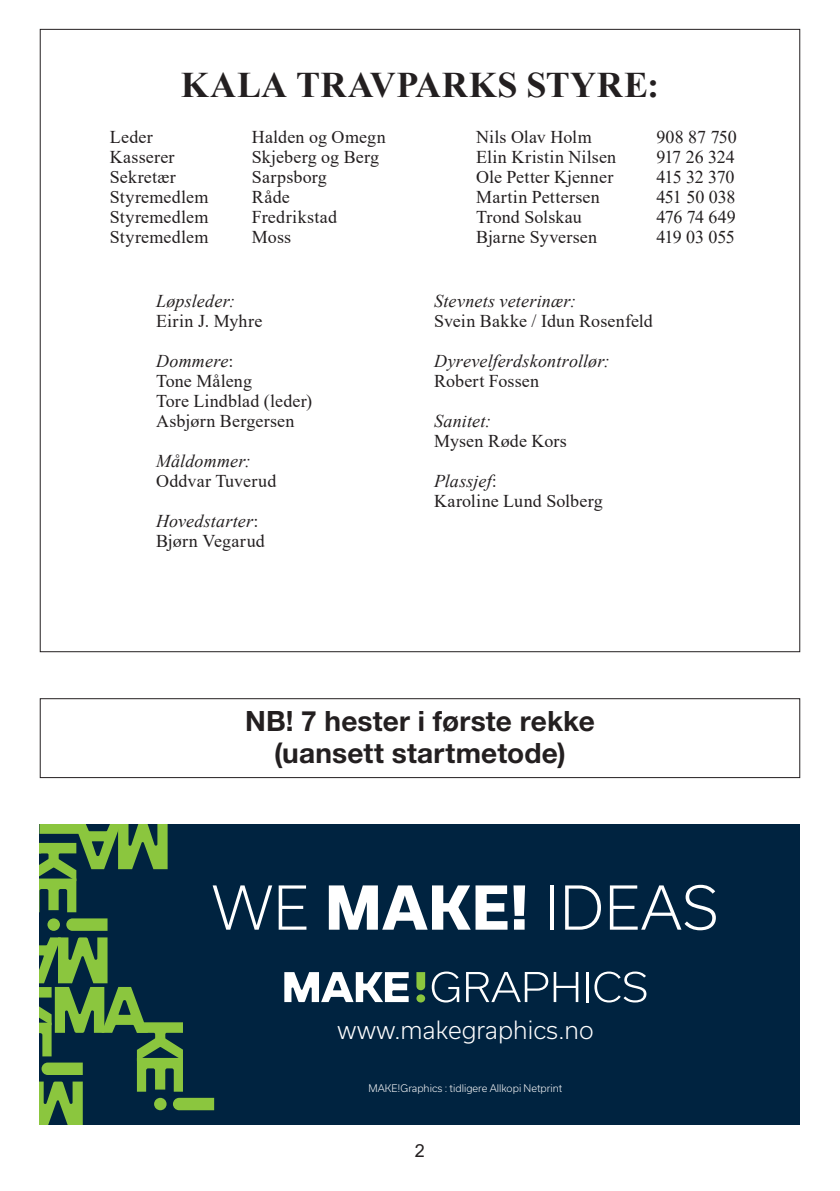
<style>
.page{position:relative;width:840px;height:1191px;background:#fff}
.page>*{position:absolute;margin:0;border:0;box-sizing:border-box;transform-origin:0 0}
.t1{font:300 57.6px "Usual";letter-spacing:.015em;color:#fff}
.helv_8pkt{font:700 36px "Times New Roman";letter-spacing:.02em;color:#231f20}
.helv_8pkt-2{font:700 28px "Helvetica Neue LT Std";letter-spacing:.005em;color:#231f20}
.t2{font:300 24px "Usual";color:#fff}
.helv_8pkt-3{font:18px "Times New Roman";letter-spacing:.01em;color:#231f20}
.helv_8pkt-4{font:italic 18px "Times New Roman";letter-spacing:.01em;color:#231f20}
.t3{font:18px "Arial";color:#231f20}
.t4{font:300 10px "Usual";color:#fff}
.s1{font-style:normal}
.s2{font-weight:800}
</style>
<div class="page">
<div style="left:40px;top:698px;width:759px;height:80px;border:1px solid #231f20"></div>
<div style="left:40px;top:824px;width:759px;height:300px;background:#002340"></div>
<svg style="left:66px;top:918px;width:41px;height:13px"></svg>
<div style="left:47px;top:918px;width:13px;height:13px;background:#8bc63e;border-radius:50%"></div>
<svg style="left:40px;top:824px;width:127px;height:88px"></svg>
<svg style="left:40px;top:937px;width:174px;height:187px"></svg>
<svg style="left:431px;top:971px;width:28px;height:31px"></svg>
<svg style="left:466px;top:972px;width:112px;height:30px"></svg>
<hr style="left:585px;top:972px;width:3px;height:30px;background:#fff">
<svg style="left:594px;top:971px;width:52px;height:31px"></svg>
<svg style="left:416px;top:972px;width:9px;height:18px"></svg>
<div style="left:416px;top:994px;width:9px;height:8px;background:#8bc63e;border-radius:50%"></div>
<svg style="left:284px;top:972px;width:124px;height:30px"></svg>
<p class="helv_8pkt" style="left:181px;top:59px;width:479px">KALA TRAVPARKS STYRE:</p>
<p class="helv_8pkt-3" style="left:110px;top:125px;width:44px">Leder</p>
<p class="helv_8pkt-3" style="left:252px;top:125px;width:135px">Halden og Omegn</p>
<p class="helv_8pkt-3" style="left:476px;top:125px;width:117px">Nils Olav Holm</p>
<p class="helv_8pkt-3" style="left:656px;top:125px;width:82px">908 87 750</p>
<p class="helv_8pkt-3" style="left:110px;top:145px;width:66px">Kasserer</p>
<p class="helv_8pkt-3" style="left:252px;top:145px;width:129px">Skjeberg og Berg</p>
<p class="helv_8pkt-3" style="left:476px;top:145px;width:141px">Elin Kristin Nilsen</p>
<p class="helv_8pkt-3" style="left:656px;top:145px;width:80px">917 26 324</p>
<p class="helv_8pkt-3" style="left:110px;top:165px;width:68px">Sekretær</p>
<p class="helv_8pkt-3" style="left:252px;top:165px;width:76px">Sarpsborg</p>
<p class="helv_8pkt-3" style="left:476px;top:165px;width:138px">Ole Petter Kjenner</p>
<p class="helv_8pkt-3" style="left:656px;top:165px;width:79px">415 32 370</p>
<p class="helv_8pkt-3" style="left:110px;top:185px;width:100px">Styremedlem</p>
<p class="helv_8pkt-3" style="left:252px;top:185px;width:39px">Råde</p>
<p class="helv_8pkt-3" style="left:476px;top:185px;width:125px">Martin Pettersen</p>
<p class="helv_8pkt-3" style="left:656px;top:185px;width:80px">451 50 038</p>
<p class="helv_8pkt-3" style="left:110px;top:205px;width:100px">Styremedlem</p>
<p class="helv_8pkt-3" style="left:252px;top:205px;width:87px">Fredrikstad</p>
<p class="helv_8pkt-3" style="left:476px;top:205px;width:107px">Trond Solskau</p>
<p class="helv_8pkt-3" style="left:656px;top:205px;width:81px">476 74 649</p>
<p class="helv_8pkt-3" style="left:110px;top:225px;width:100px">Styremedlem</p>
<p class="helv_8pkt-3" style="left:252px;top:225px;width:41px">Moss</p>
<p class="helv_8pkt-3" style="left:476px;top:225px;width:122px">Bjarne Syversen</p>
<p class="helv_8pkt-3" style="left:656px;top:225px;width:80px">419 03 055</p>
<p class="helv_8pkt-4" style="left:156px;top:288px;width:81px">Løpsleder:</p>
<p class="helv_8pkt-3" style="left:156px;top:308px;width:108px">Eirin J. Myhre</p>
<p class="helv_8pkt-4" style="left:156px;top:348px;width:79px">Dommere<span class="s1">:</span></p>
<p class="helv_8pkt-3" style="left:156px;top:368px;width:97px">Tone Måleng</p>
<p class="helv_8pkt-3" style="left:156px;top:388px;width:157px">Tore Lindblad (leder)</p>
<p class="helv_8pkt-3" style="left:156px;top:408px;width:140px">Asbjørn Bergersen</p>
<p class="helv_8pkt-4" style="left:156px;top:448px;width:96px">Måldommer:</p>
<p class="helv_8pkt-3" style="left:156px;top:468px;width:122px">Oddvar Tuverud</p>
<p class="helv_8pkt-4" style="left:156px;top:508px;width:104px">Hovedstarter<span class="s1">:</span></p>
<p class="helv_8pkt-3" style="left:156px;top:528px;width:110px">Bjørn Vegarud</p>
<p class="helv_8pkt-4" style="left:434px;top:288px;width:143px">Stevnets veterinær:</p>
<p class="helv_8pkt-3" style="left:434px;top:308px;width:220px">Svein Bakke / Idun Rosenfeld</p>
<p class="helv_8pkt-4" style="left:434px;top:348px;width:177px">Dyrevelferdskontrollør:</p>
<p class="helv_8pkt-3" style="left:434px;top:368px;width:106px">Robert Fossen</p>
<p class="helv_8pkt-4" style="left:434px;top:408px;width:58px">Sanitet:</p>
<p class="helv_8pkt-3" style="left:434px;top:428px;width:134px">Mysen Røde Kors</p>
<p class="helv_8pkt-4" style="left:434px;top:468px;width:64px">Plassjef<span class="s1">:</span></p>
<p class="helv_8pkt-3" style="left:434px;top:488px;width:170px">Karoline Lund Solberg</p>
<p class="helv_8pkt-2" style="left:245px;top:703px;width:351px">NB! 7 hester i første rekke</p>
<p class="helv_8pkt-2" style="left:274px;top:735px;width:293px">(uansett startmetode)</p>
<p class="t1" style="left:212px;top:875px;width:508px">WE <span class="s2">MAKE!</span> IDEAS</p>
<p class="t2" style="left:337px;top:1015px;width:258px">www.makegraphics.no</p>
<p class="t4" style="left:368px;top:1083px;width:195px">MAKE!Graphics : tidligere Allkopi Netprint</p>
<p class="t3" style="left:415px;top:1138px;width:12px">2</p>
</div>
